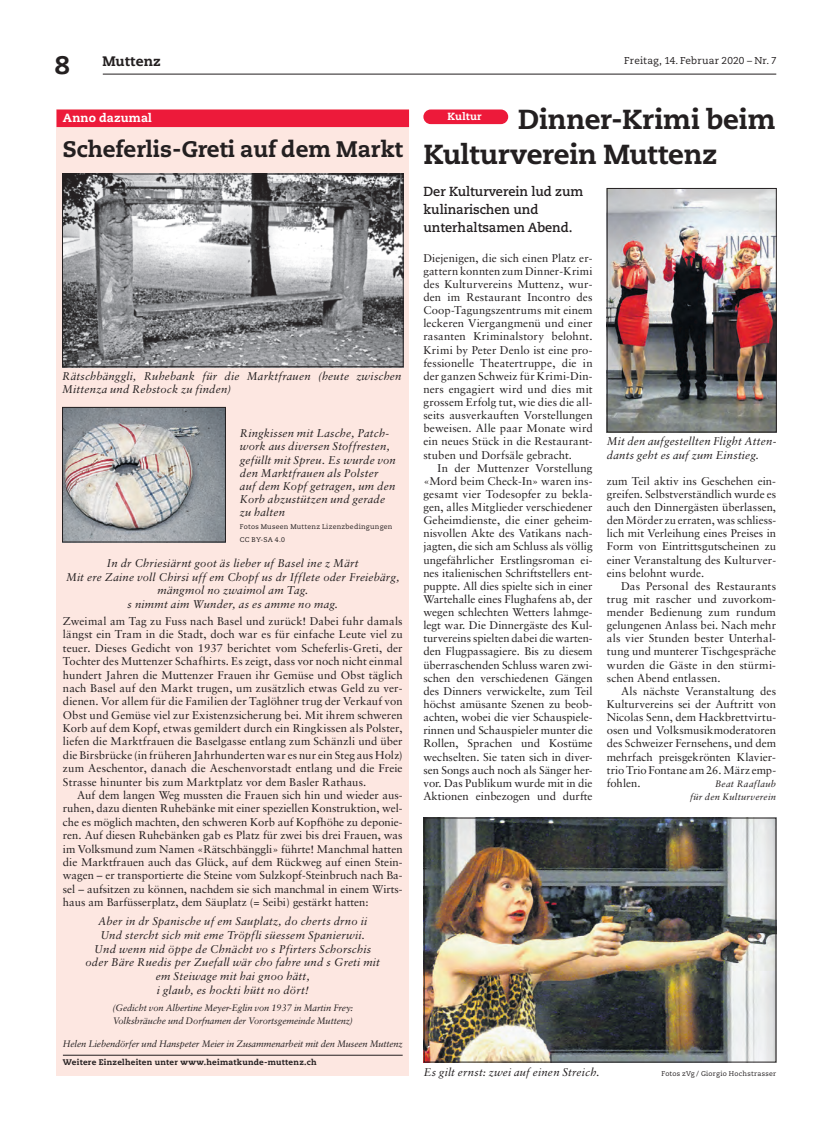
<style>
.page{position:relative;width:833px;height:1134px;background:#fff}
.page>*{position:absolute;margin:0;border:0;box-sizing:border-box;transform-origin:0 0}
.t1{font:800 27.5px/35px "Caecilia";letter-spacing:-.01em;color:#231f20}
.t2{font:800 25.25px "Caecilia";color:#231f20}
.t3{font:800 22.5px "Caecilia";color:#231f20}
.t4{font:800 13.75px "Caecilia";letter-spacing:.01em;color:#231f20}
.t5{font:700 13.12px/18.1px "Caecilia";color:#231f20}
.t6{font:800 11.88px "Caecilia";letter-spacing:.01em;color:#fff}
.t7{font:11.25px/13.1px "Sabon";color:#231f20;text-align:justify}
.t8{font:italic 11.25px/13.8px "Sabon";letter-spacing:.02em;color:#231f20}
.t9{font:800 10.38px "Caecilia";letter-spacing:.02em;color:#fff}
.t10{font:10px "Caecilia";letter-spacing:.015em;color:#231f20}
.t11{font:italic 9.38px/13.1px "Sabon";letter-spacing:-.01em;color:#231f20}
.t12{font:italic 9.38px/13.1px "Sabon";letter-spacing:.03em;color:#231f20;text-align:right}
.t13{font:800 8.12px "Caecilia";letter-spacing:.03em;color:#231f20}
.t14{font:6.88px/13.1px "Caecilia";letter-spacing:.04em;color:#231f20}
</style>
<div class="page">
<div style="left:57px;top:109px;width:352px;height:967px;background:#fde7e1"></div>
<div style="left:57px;top:110px;width:352px;height:17px;background:#ed1a3a"></div>
<hr style="left:63px;top:1055px;width:340px;height:1px;background:#231f20">
<img style="left:64px;top:176px;width:337px;height:189px">
<div style="left:62px;top:174px;width:341px;height:193px;border:1px solid #231f20"></div>
<img style="left:64px;top:409px;width:160px;height:131px">
<div style="left:62px;top:407px;width:164px;height:135px;border:1px solid #231f20"></div>
<div style="left:423px;top:109px;width:85px;height:15px;background:#ed1a3a;border-radius:7px"></div>
<img style="left:609px;top:190px;width:165px;height:240px">
<div style="left:607px;top:188px;width:169px;height:244px;border:1px solid #231f20"></div>
<img style="left:426px;top:820px;width:348px;height:240px">
<div style="left:424px;top:818px;width:352px;height:244px;border:1px solid #231f20"></div>
<hr style="left:103px;top:74px;width:673px;height:1px;background:#231f20">
<h2 class="t2" style="left:55px;top:50px;width:16px">8</h2>
<p class="t4" style="left:102px;top:53px;width:60px">Muttenz</p>
<p class="t10" style="left:624px;top:54px;width:154px">Freitag, 14. Februar 2020 – Nr. 7</p>
<p class="t6" style="left:63px;top:110px;width:91px">Anno dazumal</p>
<h3 class="t3" style="left:63px;top:136px;width:341px">Scheferlis-Greti auf dem Markt</h3>
<p class="t8" style="left:62px;top:369px;width:341px;line-height:13.1px">Rätschbänggli, Ruhebank für die Marktfrauen (heute zwischen<br>Mittenza und Rebstock zu finden)</p>
<p class="t8" style="left:240px;top:427px;width:157px;line-height:13.1px">Ringkissen mit Lasche, Patch&shy;work aus diversen Stoffresten, gefüllt mit Spreu. Es wurde von den Marktfrauen als Polster auf dem Kopf getragen, um den<br>Korb abzustützen und gerade zu halten</p>
<p class="t14" style="left:240px;top:520px;width:154px">Fotos Museen Muttenz Lizenzbedingungen<br>CC BY-SA 4.0</p>
<p class="t8" style="left:66px;top:556px;width:335px;text-align:center">In dr Chriesiärnt goot äs lieber uf Basel ine z Märt<br>Mit ere Zaine voll Chirsi uff em Chopf us dr Ifflete oder Freiebärg, mängmol no zwaimol am Tag.<br>s nimmt aim Wunder, as es amme no mag.</p>
<p class="t7" style="left:63px;top:614px;width:341px">Zweimal am Tag zu Fuss nach Basel und zurück! Dabei fuhr damals längst ein Tram in die Stadt, doch war es für einfache Leute viel zu teuer. Dieses Gedicht von 1937 berichtet vom Scheferlis-Greti, der Tochter des Muttenzer Schafhirts. Es zeigt, dass vor noch nicht einmal hundert Jahren die Muttenzer Frauen ihr Gemüse und Obst täglich nach Basel auf den Markt trugen, um zusätzlich etwas Geld zu ver&shy;dienen. Vor allem für die Familien der Taglöhner trug der Verkauf von Obst und Gemüse viel zur Existenzsicherung bei. Mit ihrem schweren Korb auf dem Kopf, etwas gemildert durch ein Ringkissen als Polster, liefen die Marktfrauen die Baselgasse entlang zum Schänzli und über die Birsbrücke (in früheren Jahrhunderten war es nur ein Steg aus Holz) zum Aeschentor, danach die Aeschenvorstadt entlang und die Freie Strasse hinunter bis zum Marktplatz vor dem Basler Rathaus.</p>
<p class="t7" style="left:63px;top:788px;width:341px;text-indent:14px">Auf dem langen Weg mussten die Frauen sich hin und wieder aus&shy;ruhen, dazu dienten Ruhebänke mit einer speziellen Konstruktion, wel&shy;che es möglich machten, den schweren Korb auf Kopfhöhe zu deponie&shy;ren. Auf diesen Ruhebänken gab es Platz für zwei bis drei Frauen, was im Volksmund zum Namen «Rätschbänggli» führte! Manchmal hatten die Marktfrauen auch das Glück, auf dem Rückweg auf einen Stein&shy;wagen – er transportierte die Steine vom Sulzkopf-Steinbruch nach Ba&shy;sel – aufsitzen zu können, nachdem sie sich manchmal in einem Wirts&shy;haus am Barfüsserplatz, dem Säuplatz (= Seibi) gestärkt hatten:</p>
<p class="t8" style="left:86px;top:914px;width:296px;text-align:center">Aber in dr Spanische uf em Sauplatz, do cherts drno ii<br>Und stercht sich mit eme Tröpfli süessem Spanierwii.<br>Und wenn nid öppe de Chnächt vo s Pfirters Schorschis oder Bäre Ruedis per Zuefall wär cho fahre und s Greti mit em Steiwage mit hai gnoo hätt,<br>i glaub, es hockti hütt no dört!</p>
<p class="t11" style="left:112px;top:1001px;width:242px">(Gedicht von Albertine Meyer-Eglin von 1937 in Martin Frey:<br>Volksbräuche und Dorfnamen der Vorortsgemeinde Muttenz)</p>
<p class="t11" style="left:63px;top:1037px;width:341px">Helen Liebendörfer und Hanspeter Meier in Zusammenarbeit mit den Museen Muttenz</p>
<p class="t13" style="left:63px;top:1057px;width:255px">Weitere Einzelheiten unter www.heimatkunde-muttenz.ch</p>
<h1 class="t1" style="left:423px;top:102px;width:354px;text-indent:95px">Dinner-Krimi beim<br>Kulturverein Muttenz</h1>
<p class="t5" style="left:423px;top:183px;width:161px">Der Kulturverein lud zum kulinarischen und unterhaltsamen Abend.</p>
<p class="t7" style="left:423px;top:251px;width:171px">Diejenigen, die sich einen Platz er&shy;gattern konnten zum Dinner-Krimi des Kulturvereins Muttenz, wur&shy;den im Restaurant Incontro des Coop-Tagungszentrums mit einem leckeren Viergangmenü und einer rasanten Kriminalstory belohnt.<br>Krimi by Peter Denlo ist eine pro&shy;fessionelle Theatertruppe, die in der ganzen Schweiz für Krimi-Din&shy;ners engagiert wird und dies mit grossem Erfolg tut, wie dies die all&shy;seits ausverkauften Vorstellungen beweisen. Alle paar Monate wird ein neues Stück in die Restaurant&shy;stuben und Dorfsäle gebracht.</p>
<p class="t7" style="left:423px;top:461px;width:171px;text-indent:14px">In der Muttenzer Vorstellung «Mord beim Check-In» waren ins&shy;gesamt vier Todesopfer zu bekla&shy;gen, alles Mitglieder verschiedener Geheimdienste, die einer geheim&shy;nisvollen Akte des Vatikans nach&shy;jagten, die sich am Schluss als völlig ungefährlicher Erstlingsroman ei&shy;nes italienischen Schriftstellers ent&shy;puppte. All dies spielte sich in einer Wartehalle eines Flughafens ab, der wegen schlechten Wetters lahmge&shy;legt war. Die Dinnergäste des Kul&shy;turvereins spielten dabei die warten&shy;den Flugpassagiere. Bis zu diesem überraschenden Schluss waren zwi&shy;schen den verschiedenen Gängen des Dinners verwickelte, zum Teil höchst amüsante Szenen zu beob&shy;achten, wobei die vier Schauspiele&shy;rinnen und Schauspieler munter die Rollen, Sprachen und Kostüme wechselten. Sie taten sich in diver&shy;sen Songs auch noch als Sänger her&shy;vor. Das Publikum wurde mit in die Aktionen einbezogen und durfte</p>
<p class="t9" style="left:447px;top:110px;width:36px">Kultur</p>
<p class="t8" style="left:607px;top:435px;width:171px;line-height:13.1px">Mit den aufgestellten Flight Atten&shy;dants geht es auf zum Einstieg.</p>
<p class="t7" style="left:607px;top:474px;width:171px">zum Teil aktiv ins Geschehen ein&shy;greifen. Selbstverständlich wurde es auch den Dinnergästen überlassen, den Mörder zu erraten, was schliess&shy;lich mit Verleihung eines Preises in Form von Eintrittsgutscheinen zu einer Veranstaltung des Kulturver&shy;eins belohnt wurde.</p>
<p class="t7" style="left:607px;top:579px;width:171px;text-indent:14px">Das Personal des Restaurants trug mit rascher und zuvorkom&shy;mender Bedienung zum rundum gelungenen Anlass bei. Nach mehr als vier Stunden bester Unterhal&shy;tung und munterer Tischgespräche wurden die Gäste in den stürmi&shy;schen Abend entlassen.</p>
<p class="t7" style="left:607px;top:684px;width:171px;text-indent:14px">Als nächste Veranstaltung des Kulturvereins sei der Auftritt von Nicolas Senn, dem Hackbrettvirtu&shy;osen und Volksmusikmoderatoren des Schweizer Fernsehens, und dem mehrfach preisgekrönten Klavier&shy;trio Trio Fontane am 26. März emp&shy;fohlen.</p>
<p class="t12" style="left:690px;top:777px;width:87px">Beat Raaflaub<br>für den Kulturverein</p>
<p class="t8" style="left:424px;top:1065px;width:177px">Es gilt ernst: zwei auf einen Streich.</p>
<p class="t14" style="left:661px;top:1067px;width:116px">Fotos zVg / Giorgio Hochstrasser</p>
</div>
